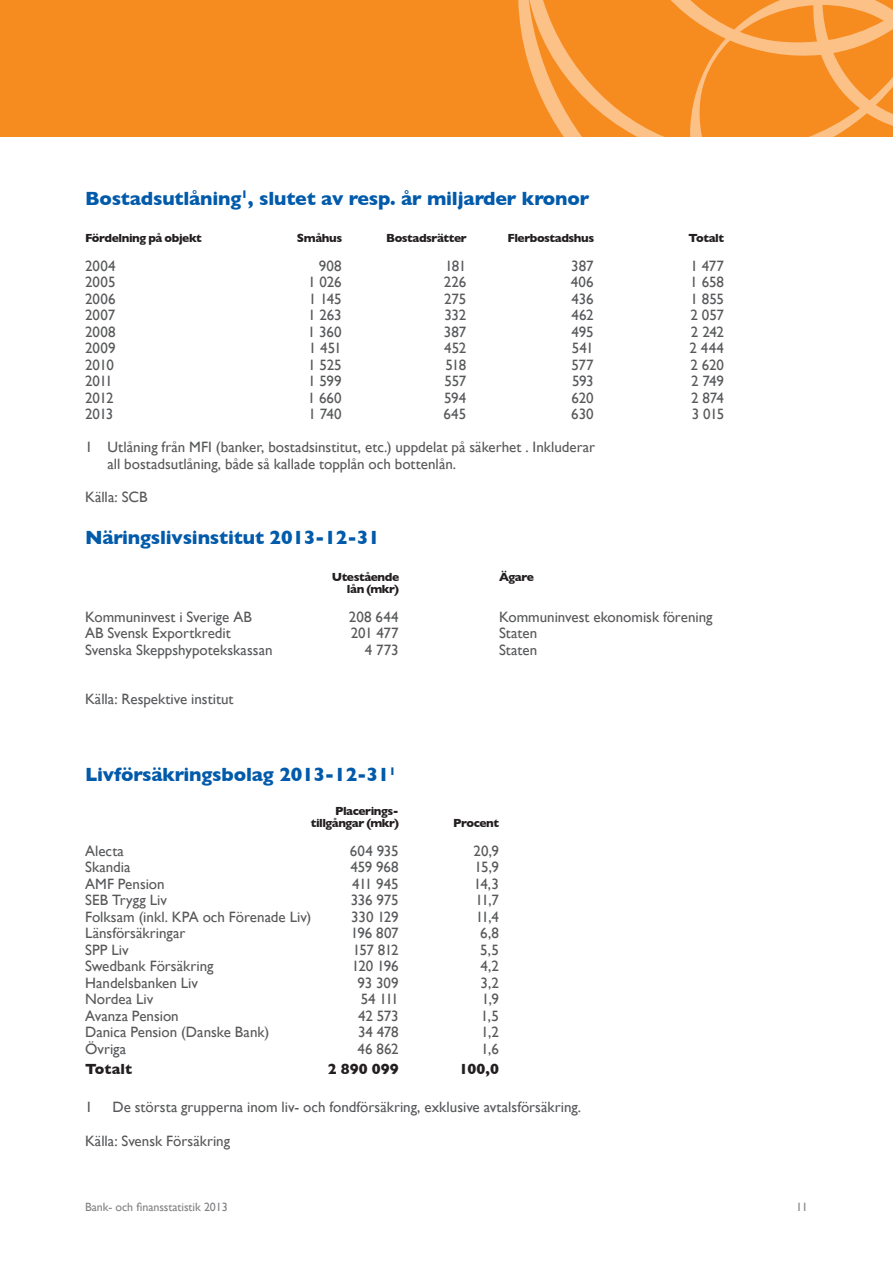
<style>
.page{position:relative;width:893px;height:1263px;background:#fff}
.page>*{position:absolute;margin:0;border:0;box-sizing:border-box;transform-origin:0 0}
.t1{font:700 19.5px "Gill Sans";letter-spacing:-.01em;color:#015aaa}
.t2{font:15px/16.5px "Gill Sans";color:#57585a}
.t3{font:700 15px "Gill Sans";letter-spacing:.005em;color:#231f20}
.t4{font:700 12px/12px "Gill Sans";letter-spacing:-.035em;color:#231f20;text-align:right}
.t5{font:12px "Gill Sans";letter-spacing:-.005em;color:#808285}
</style>
<div class="page">
<div style="left:0;top:0;width:893px;height:136px;background:#f68b1f"></div>
<svg style="left:518px;top:0;width:375px;height:136px"></svg>
<h1 class="t1" style="left:85px;top:187px;width:506px">Bostadsutlåning<sup>1</sup>, slutet av resp. år miljarder kronor</h1>
<p class="t4" style="left:85px;top:232px;width:118px">Fördelning på objekt</p>
<p class="t4" style="left:297px;top:232px;width:47px">Småhus</p>
<p class="t4" style="left:386px;top:232px;width:82px">Bostadsrätter</p>
<p class="t4" style="left:507px;top:232px;width:88px">Flerbostadshus</p>
<p class="t4" style="left:689px;top:232px;width:37px">Totalt</p>
<p class="t2" style="left:85px;top:257px;width:32px">2004</p>
<p class="t2" style="left:319px;top:257px;width:25px">908</p>
<p class="t2" style="left:445px;top:257px;width:23px">181</p>
<p class="t2" style="left:571px;top:257px;width:24px">387</p>
<p class="t2" style="left:690px;top:257px;width:35px">1 477</p>
<p class="t2" style="left:85px;top:274px;width:32px">2005</p>
<p class="t2" style="left:308px;top:274px;width:35px">1 026</p>
<p class="t2" style="left:444px;top:274px;width:24px">226</p>
<p class="t2" style="left:571px;top:274px;width:24px">406</p>
<p class="t2" style="left:690px;top:274px;width:35px">1 658</p>
<p class="t2" style="left:85px;top:290px;width:32px">2006</p>
<p class="t2" style="left:309px;top:290px;width:34px">1 145</p>
<p class="t2" style="left:444px;top:290px;width:24px">275</p>
<p class="t2" style="left:572px;top:290px;width:24px">436</p>
<p class="t2" style="left:690px;top:290px;width:35px">1 855</p>
<p class="t2" style="left:85px;top:307px;width:32px">2007</p>
<p class="t2" style="left:308px;top:307px;width:35px">1 263</p>
<p class="t2" style="left:444px;top:307px;width:23px">332</p>
<p class="t2" style="left:571px;top:307px;width:24px">462</p>
<p class="t2" style="left:691px;top:307px;width:35px">2 057</p>
<p class="t2" style="left:85px;top:323px;width:32px">2008</p>
<p class="t2" style="left:308px;top:323px;width:35px">1 360</p>
<p class="t2" style="left:444px;top:323px;width:24px">387</p>
<p class="t2" style="left:572px;top:323px;width:24px">495</p>
<p class="t2" style="left:691px;top:323px;width:35px">2 242</p>
<p class="t2" style="left:85px;top:340px;width:32px">2009</p>
<p class="t2" style="left:309px;top:340px;width:34px">1 451</p>
<p class="t2" style="left:444px;top:340px;width:24px">452</p>
<p class="t2" style="left:572px;top:340px;width:23px">541</p>
<p class="t2" style="left:690px;top:340px;width:36px">2 444</p>
<p class="t2" style="left:85px;top:356px;width:30px">2010</p>
<p class="t2" style="left:308px;top:356px;width:35px">1 525</p>
<p class="t2" style="left:445px;top:356px;width:22px">518</p>
<p class="t2" style="left:571px;top:356px;width:24px">577</p>
<p class="t2" style="left:691px;top:356px;width:35px">2 620</p>
<p class="t2" style="left:85px;top:373px;width:29px">2011</p>
<p class="t2" style="left:308px;top:373px;width:35px">1 599</p>
<p class="t2" style="left:444px;top:373px;width:23px">557</p>
<p class="t2" style="left:572px;top:373px;width:23px">593</p>
<p class="t2" style="left:691px;top:373px;width:34px">2 749</p>
<p class="t2" style="left:85px;top:389px;width:30px">2012</p>
<p class="t2" style="left:308px;top:389px;width:36px">1 660</p>
<p class="t2" style="left:444px;top:389px;width:24px">594</p>
<p class="t2" style="left:572px;top:389px;width:24px">620</p>
<p class="t2" style="left:691px;top:389px;width:34px">2 874</p>
<p class="t2" style="left:85px;top:406px;width:30px">2013</p>
<p class="t2" style="left:308px;top:406px;width:35px">1 740</p>
<p class="t2" style="left:443px;top:406px;width:24px">645</p>
<p class="t2" style="left:571px;top:406px;width:24px">630</p>
<p class="t2" style="left:692px;top:406px;width:34px">3 015</p>
<p class="t2" style="left:108px;top:439px;width:489px;text-indent:-22px">1 Utlåning från MFI (banker, bostadsinstitut, etc.) uppdelat på säkerhet . Inkluderar all bostadsutlåning, både så kallade topplån och bottenlån.</p>
<p class="t2" style="left:85px;top:488px;width:64px">Källa: SCB</p>
<h1 class="t1" style="left:85px;top:526px;width:296px">Näringslivsinstitut 2013-12-31</h1>
<p class="t4" style="left:332px;top:571px;width:69px">Utestående</p>
<p class="t4" style="left:499px;top:571px;width:36px">Ägare</p>
<p class="t4" style="left:347px;top:583px;width:54px">lån (mkr)</p>
<p class="t2" style="left:85px;top:608px;width:168px">Kommuninvest i Sverige AB</p>
<p class="t2" style="left:349px;top:608px;width:51px">208 644</p>
<p class="t2" style="left:499px;top:608px;width:215px">Kommuninvest ekonomisk förening</p>
<p class="t2" style="left:85px;top:625px;width:147px">AB Svensk Exportkredit</p>
<p class="t2" style="left:351px;top:625px;width:49px">201 477</p>
<p class="t2" style="left:499px;top:625px;width:40px">Staten</p>
<p class="t2" style="left:85px;top:641px;width:189px">Svenska Skeppshypotekskassan</p>
<p class="t2" style="left:365px;top:641px;width:36px">4 773</p>
<p class="t2" style="left:499px;top:641px;width:40px">Staten</p>
<p class="t2" style="left:85px;top:691px;width:150px">Källa: Respektive institut</p>
<h1 class="t1" style="left:85px;top:763px;width:312px">Livförsäkringsbolag 2013-12-31<sup>1</sup></h1>
<p class="t4" style="left:311px;top:805px;width:90px">Placerings&shy;tillgångar (mkr)</p>
<p class="t4" style="left:453px;top:817px;width:47px">Procent</p>
<p class="t2" style="left:85px;top:842px;width:41px">Alecta</p>
<p class="t2" style="left:350px;top:842px;width:50px">604 935</p>
<p class="t2" style="left:474px;top:842px;width:27px">20,9</p>
<p class="t2" style="left:85px;top:859px;width:47px">Skandia</p>
<p class="t2" style="left:350px;top:859px;width:50px">459 968</p>
<p class="t2" style="left:474px;top:859px;width:26px">15,9</p>
<p class="t2" style="left:85px;top:875px;width:81px">AMF Pension</p>
<p class="t2" style="left:352px;top:875px;width:48px">411 945</p>
<p class="t2" style="left:474px;top:875px;width:27px">14,3</p>
<p class="t2" style="left:85px;top:892px;width:83px">SEB Trygg Liv</p>
<p class="t2" style="left:351px;top:892px;width:49px">336 975</p>
<p class="t2" style="left:476px;top:892px;width:25px">11,7</p>
<p class="t2" style="left:85px;top:908px;width:228px">Folksam (inkl. KPA och Förenade Liv)</p>
<p class="t2" style="left:351px;top:908px;width:49px">330 129</p>
<p class="t2" style="left:476px;top:908px;width:25px">11,4</p>
<p class="t2" style="left:85px;top:925px;width:102px">Länsförsäkringar</p>
<p class="t2" style="left:351px;top:925px;width:49px">196 807</p>
<p class="t2" style="left:480px;top:925px;width:20px">6,8</p>
<p class="t2" style="left:85px;top:941px;width:45px">SPP Liv</p>
<p class="t2" style="left:353px;top:941px;width:48px">157 812</p>
<p class="t2" style="left:480px;top:941px;width:20px">5,5</p>
<p class="t2" style="left:85px;top:958px;width:130px">Swedbank Försäkring</p>
<p class="t2" style="left:352px;top:958px;width:48px">120 196</p>
<p class="t2" style="left:480px;top:958px;width:20px">4,2</p>
<p class="t2" style="left:85px;top:974px;width:115px">Handelsbanken Liv</p>
<p class="t2" style="left:358px;top:974px;width:43px">93 309</p>
<p class="t2" style="left:480px;top:974px;width:20px">3,2</p>
<p class="t2" style="left:85px;top:991px;width:70px">Nordea Liv</p>
<p class="t2" style="left:361px;top:991px;width:40px">54 111</p>
<p class="t2" style="left:482px;top:991px;width:19px">1,9</p>
<p class="t2" style="left:85px;top:1007px;width:95px">Avanza Pension</p>
<p class="t2" style="left:358px;top:1007px;width:42px">42 573</p>
<p class="t2" style="left:481px;top:1007px;width:20px">1,5</p>
<p class="t2" style="left:85px;top:1024px;width:186px">Danica Pension (Danske Bank)</p>
<p class="t2" style="left:358px;top:1024px;width:42px">34 478</p>
<p class="t2" style="left:481px;top:1024px;width:19px">1,2</p>
<p class="t2" style="left:85px;top:1040px;width:43px">Övriga</p>
<p class="t2" style="left:357px;top:1040px;width:43px">46 862</p>
<p class="t2" style="left:481px;top:1040px;width:19px">1,6</p>
<p class="t3" style="left:85px;top:1060px;width:49px">Totalt</p>
<p class="t3" style="left:328px;top:1060px;width:72px">2 890 099</p>
<p class="t3" style="left:459px;top:1060px;width:41px">100,0</p>
<p class="t2" style="left:85px;top:1098px;width:9px">1</p>
<p class="t2" style="left:112px;top:1098px;width:470px">De största grupperna inom liv- och fondförsäkring, exklusive avtalsförsäkring.</p>
<p class="t2" style="left:85px;top:1133px;width:147px">Källa: Svensk Försäkring</p>
<p class="t5" style="left:85px;top:1199px;width:144px">Bank- och finansstatistik 2013</p>
<p class="t5" style="left:796px;top:1199px;width:13px">11</p>
</div>
